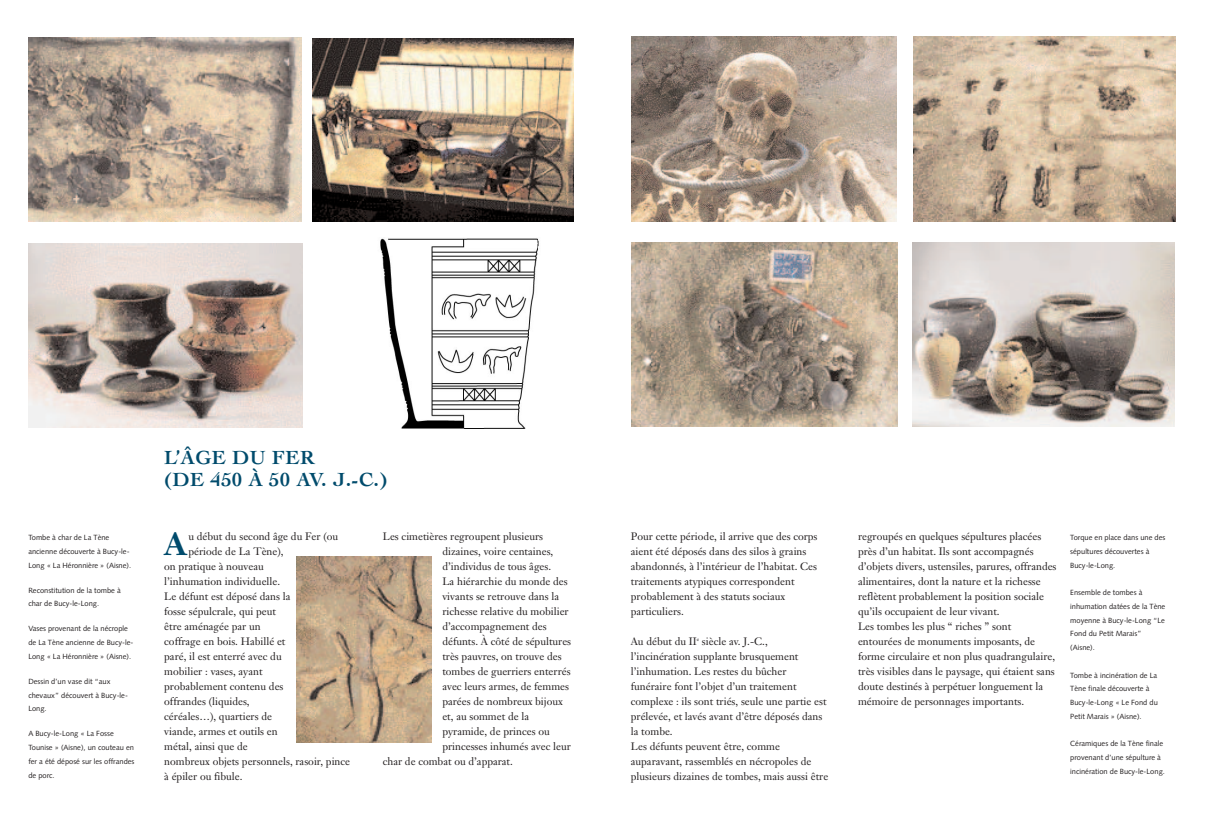
<style>
.page{position:relative;width:1205px;height:815px;background:#fff}
.page>*{position:absolute;margin:0;border:0;box-sizing:border-box;transform-origin:0 0}
.t1{font:700 31.62px "Janson Text";color:#004b6c}
.t2{font:700 20px/21.2px "Cochin";letter-spacing:.025em;color:#004b6c}
.t3{font:10.62px/15px "Janson Text";color:#231f20}
.t4{font:7.5px/13.8px "Syntax";color:#231f20}
</style>
<div class="page">
<img style="left:28px;top:37px;width:274px;height:184px">
<img style="left:28px;top:244px;width:274px;height:183px">
<img style="left:380px;top:238px;width:159px;height:191px">
<img style="left:914px;top:36px;width:261px;height:185px">
<img style="left:631px;top:36px;width:265px;height:186px">
<img style="left:912px;top:243px;width:263px;height:183px">
<img style="left:631px;top:242px;width:266px;height:185px">
<img style="left:313px;top:38px;width:261px;height:184px">
<img style="left:297px;top:557px;width:135px;height:186px">
<p class="t4" style="left:28px;top:531px;width:104px">Tombe à char de La Tène ancienne découverte à Bucy-le-<br>Long « La Héronnière » (Aisne).</p>
<p class="t4" style="left:28px;top:584px;width:94px">Reconstitution de la tombe à char de Bucy-le-Long.</p>
<p class="t4" style="left:28px;top:622px;width:107px">Vases provenant de la nécrople de La Tène ancienne de Bucy-le-<br>Long « La Héronnière » (Aisne).</p>
<p class="t4" style="left:28px;top:675px;width:101px">Dessin d’un vase dit “aux chevaux” découvert à Bucy-le-<br>Long.</p>
<p class="t4" style="left:28px;top:727px;width:108px">A Bucy-le-Long « La Fosse<br>Tounise » (Aisne), un couteau en fer a été déposé sur les offrandes de porc.</p>
<h2 class="t2" style="left:164px;top:449px;width:225px">L’ÂGE DU FER<br>(DE 450 À 50 AV. J.-C.)</h2>
<h1 class="t1" style="left:164px;top:531px;width:24px">A</h1>
<p class="t3" style="left:188px;top:530px;width:151px">u début du second âge du Fer (ou</p>
<p class="t3" style="left:188px;top:545px;width:97px">période de La Tène),</p>
<p class="t3" style="left:164px;top:560px;width:101px">on pratique à nouveau</p>
<p class="t3" style="left:164px;top:575px;width:117px">l’inhumation individuelle.</p>
<p class="t3" style="left:164px;top:590px;width:128px">Le défunt est déposé dans la</p>
<p class="t3" style="left:164px;top:605px;width:113px">fosse sépulcrale, qui peut</p>
<p class="t3" style="left:164px;top:620px;width:98px">être aménagée par un</p>
<p class="t3" style="left:164px;top:635px;width:123px">coffrage en bois. Habillé et</p>
<p class="t3" style="left:164px;top:650px;width:119px">paré, il est enterré avec du</p>
<p class="t3" style="left:164px;top:665px;width:100px">mobilier : vases, ayant</p>
<p class="t3" style="left:164px;top:680px;width:121px">probablement contenu des</p>
<p class="t3" style="left:164px;top:695px;width:87px">offrandes (liquides,</p>
<p class="t3" style="left:164px;top:710px;width:109px">céréales…), quartiers de</p>
<p class="t3" style="left:164px;top:725px;width:115px">viande, armes et outils en</p>
<p class="t3" style="left:164px;top:740px;width:85px">métal, ainsi que de</p>
<p class="t3" style="left:164px;top:755px;width:187px">nombreux objets personnels, rasoir, pince</p>
<p class="t3" style="left:164px;top:770px;width:80px">à épiler ou fibule.</p>
<p class="t3" style="left:383px;top:530px;width:162px">Les cimetières regroupent plusieurs</p>
<p class="t3" style="left:442px;top:545px;width:112px">dizaines, voire centaines,</p>
<p class="t3" style="left:442px;top:560px;width:110px">d’individus de tous âges.</p>
<p class="t3" style="left:442px;top:575px;width:127px">La hiérarchie du monde des</p>
<p class="t3" style="left:442px;top:590px;width:118px">vivants se retrouve dans la</p>
<p class="t3" style="left:442px;top:605px;width:128px">richesse relative du mobilier</p>
<p class="t3" style="left:442px;top:620px;width:106px">d’accompagnement des</p>
<p class="t3" style="left:442px;top:635px;width:130px">défunts. À côté de sépultures</p>
<p class="t3" style="left:442px;top:650px;width:121px">très pauvres, on trouve des</p>
<p class="t3" style="left:442px;top:665px;width:130px">tombes de guerriers enterrés</p>
<p class="t3" style="left:442px;top:680px;width:128px">avec leurs armes, de femmes</p>
<p class="t3" style="left:442px;top:695px;width:122px">parées de nombreux bijoux</p>
<p class="t3" style="left:442px;top:710px;width:88px">et, au sommet de la</p>
<p class="t3" style="left:442px;top:725px;width:109px">pyramide, de princes ou</p>
<p class="t3" style="left:442px;top:740px;width:130px">princesses inhumés avec leur</p>
<p class="t3" style="left:383px;top:755px;width:132px">char de combat ou d’apparat.</p>
<p class="t3" style="left:631px;top:530px;width:188px">Pour cette période, il arrive que des corps aient été déposés dans des silos à grains abandonnés, à l’intérieur de l’habitat. Ces traitements atypiques correspondent probablement à des statuts sociaux particuliers.</p>
<p class="t3" style="left:631px;top:635px;width:199px">Au début du II<sup>e</sup> siècle av. J.-C., l’incinération supplante brusquement l’inhumation. Les restes du bûcher funéraire font l’objet d’un traitement complexe : ils sont triés, seule une partie est prélevée, et lavés avant d’être déposés dans la tombe.<br>Les défunts peuvent être, comme auparavant, rassemblés en nécropoles de plusieurs dizaines de tombes, mais aussi être</p>
<p class="t3" style="left:858px;top:530px;width:200px">regroupés en quelques sépultures placées près d’un habitat. Ils sont accompagnés d’objets divers, ustensiles, parures, offrandes alimentaires, dont la nature et la richesse reflètent probablement la position sociale qu’ils occupaient de leur vivant.<br>Les tombes les plus “ riches ” sont entourées de monuments imposants, de forme circulaire et non plus quadrangulaire, très visibles dans le paysage, qui étaient sans doute destinés à perpétuer longuement la mémoire de personnages importants.</p>
<p class="t4" style="left:1070px;top:531px;width:97px">Torque en place dans une des sépultures découvertes à<br>Bucy-le-Long.</p>
<p class="t4" style="left:1070px;top:586px;width:97px">Ensemble de tombes à inhumation datées de la Tène moyenne à Bucy-le-Long “Le<br>Fond du Petit Marais” (Aisne).</p>
<p class="t4" style="left:1070px;top:669px;width:89px">Tombe à incinération de La<br>Tène finale découverte à<br>Bucy-le-Long « Le Fond du<br>Petit Marais » (Aisne).</p>
<p class="t4" style="left:1070px;top:738px;width:96px">Céramiques de la Tène finale provenant d’une sépulture à incinération de Bucy-le-Long.</p>
</div>
